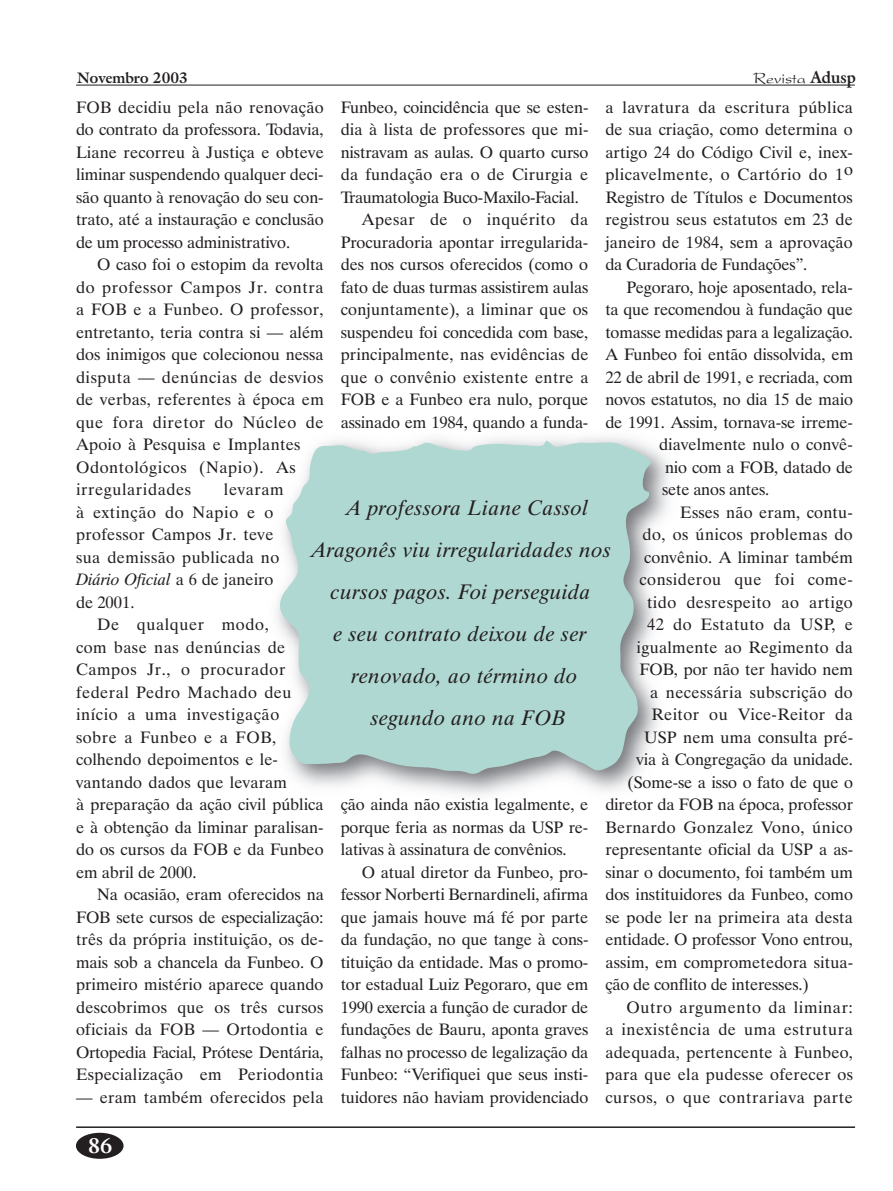
<style>
.page{position:relative;width:893px;height:1191px;background:#fff}
.page>*{position:absolute;margin:0;border:0;box-sizing:border-box;transform-origin:0 0}
.t1{font:italic 21px "Dutch 801 BT";letter-spacing:.03em;color:#231f20}
.t2{font:700 21px "Galliard IT Cby BT";color:#fff}
.t3{font:16.5px/22.5px "Dutch 801 BT";color:#231f20;text-align:justify}
.t4{font:16.5px/22.5px "Dutch 801 BT";letter-spacing:.02em;color:#231f20}
.t5{font:16.5px/22.5px "Dutch 801 BT";letter-spacing:.025em;color:#231f20}
.t6{font:16.5px "Dutch 801 BT";letter-spacing:.035em;color:#231f20}
.t7{font:16.5px "Dutch 801 BT";letter-spacing:-.02em;color:#231f20}
.t8{font:16.5px "President";color:#231f20}
.t9{font:700 15px "Galliard IT Cby BT";color:#231f20}
.s1{font-family:"Galliard IT Cby BT";font-weight:700}
.s2{font-style:italic}
</style>
<div class="page">
<hr style="left:76px;top:1126px;width:779px;height:2px;background:#231f20">
<div style="left:76px;top:1132px;width:48px;height:26px;background:#231f20;border-radius:50%"></div>
<hr style="left:76px;top:85px;width:779px;height:1px;background:#231f20">
<svg style="left:279px;top:440px;width:378px;height:334px;background:#b6d7d3"></svg>
<p class="t9" style="left:77px;top:68px;width:112px">Novembro 2003</p>
<p class="t8" style="left:754px;top:69px;width:104px">Revista <span class="s1">Adusp</span></p>
<p class="t3" style="left:76px;top:95px;width:249px">FOB decidiu pela não renovação do contrato da professora. Todavia, Liane recorreu à Justiça e obteve liminar suspendendo qualquer deci&shy;são quanto à renovação do seu con&shy;trato, até a instauração e conclusão de um processo administrativo.</p>
<p class="t4" style="left:76px;top:253px;width:249px;text-indent:21px">O caso foi o estopim da revolta do professor Campos Jr. contra a FOB e a Funbeo. O professor, entretanto, teria contra si — além dos inimigos que colecionou nessa disputa — denúncias de desvios de verbas, referentes à época em que fora diretor do Núcleo de<br>Apoio à Pesquisa e Implantes<br>Odontológicos (Napio). As irregularidades</p>
<p class="t3" style="left:341px;top:95px;width:249px">Funbeo, coincidência que se esten-</p>
<p class="t3" style="left:341px;top:118px;width:249px">dia à lista de professores que mi-</p>
<p class="t3" style="left:341px;top:140px;width:249px">nistravam as aulas. O quarto curso</p>
<p class="t3" style="left:341px;top:163px;width:249px">da fundação era o de Cirurgia e</p>
<p class="t7" style="left:341px;top:187px;width:240px">Traumatologia Buco-Maxilo-Facial.</p>
<p class="t5" style="left:362px;top:208px;width:228px">Apesar de o inquérito da</p>
<p class="t3" style="left:341px;top:230px;width:249px">Procuradoria apontar irregularida-</p>
<p class="t3" style="left:341px;top:253px;width:249px">des nos cursos oferecidos (como o</p>
<p class="t3" style="left:341px;top:275px;width:249px">fato de duas turmas assistirem aulas</p>
<p class="t3" style="left:341px;top:298px;width:249px">conjuntamente), a liminar que os</p>
<p class="t3" style="left:341px;top:320px;width:249px">suspendeu foi concedida com base,</p>
<p class="t3" style="left:341px;top:343px;width:249px">principalmente, nas evidências de</p>
<p class="t4" style="left:341px;top:365px;width:249px">que o convênio existente entre a</p>
<p class="t3" style="left:341px;top:388px;width:249px">FOB e a Funbeo era nulo, porque</p>
<p class="t3" style="left:341px;top:410px;width:249px">assinado em 1984, quando a funda-</p>
<p class="t3" style="left:605px;top:95px;width:249px">a lavratura da escritura pública de sua criação, como determina o artigo 24 do Código Civil e, inex&shy;plicavelmente, o Cartório do 1o Registro de Títulos e Documentos registrou seus estatutos em 23 de janeiro de 1984, sem a aprovação da Curadoria de Fundações”.</p>
<p class="t3" style="left:627px;top:275px;width:228px">Pegoraro, hoje aposentado, rela-</p>
<p class="t3" style="left:605px;top:298px;width:249px">ta que recomendou à fundação que</p>
<p class="t3" style="left:605px;top:320px;width:249px">tomasse medidas para a legalização.</p>
<p class="t3" style="left:605px;top:343px;width:249px">A Funbeo foi então dissolvida, em</p>
<p class="t3" style="left:605px;top:365px;width:249px">22 de abril de 1991, e recriada, com</p>
<p class="t3" style="left:605px;top:388px;width:249px">novos estatutos, no dia 15 de maio</p>
<p class="t3" style="left:605px;top:410px;width:249px">de 1991. Assim, tornava-se irreme-</p>
<p class="t3" style="left:659px;top:433px;width:195px">diavelmente nulo o convê-</p>
<p class="t3" style="left:665px;top:455px;width:189px">nio com a FOB, datado de</p>
<p class="t3" style="left:662px;top:478px;width:109px">sete anos antes.</p>
<p class="t3" style="left:680px;top:500px;width:174px">Esses não eram, contu-</p>
<p class="t5" style="left:643px;top:523px;width:212px">do, os únicos problemas do</p>
<p class="t3" style="left:644px;top:545px;width:210px">convênio. A liminar também</p>
<p class="t5" style="left:640px;top:568px;width:215px">considerou que foi come-</p>
<p class="t5" style="left:647px;top:590px;width:207px">tido desrespeito ao artigo</p>
<p class="t5" style="left:647px;top:613px;width:207px">42 do Estatuto da USP, e</p>
<p class="t3" style="left:637px;top:635px;width:218px">igualmente ao Regimento da</p>
<p class="t3" style="left:640px;top:658px;width:215px">FOB, por não ter havido nem</p>
<p class="t5" style="left:650px;top:680px;width:204px">a necessária subscrição do</p>
<p class="t5" style="left:652px;top:703px;width:203px">Reitor ou Vice-Reitor da</p>
<p class="t3" style="left:644px;top:725px;width:211px">USP nem uma consulta pré-</p>
<p class="t3" style="left:637px;top:748px;width:218px">via à Congregação da unidade.</p>
<p class="t3" style="left:628px;top:770px;width:227px">(Some-se a isso o fato de que o</p>
<p class="t3" style="left:605px;top:793px;width:249px">diretor da FOB na época, professor</p>
<p class="t5" style="left:605px;top:815px;width:249px">Bernardo Gonzalez Vono, único</p>
<p class="t3" style="left:605px;top:838px;width:249px">representante oficial da USP a as-</p>
<p class="t3" style="left:605px;top:860px;width:249px">sinar o documento, foi também um</p>
<p class="t3" style="left:605px;top:883px;width:249px">dos instituidores da Funbeo, como</p>
<p class="t3" style="left:605px;top:905px;width:249px">se pode ler na primeira ata desta</p>
<p class="t3" style="left:605px;top:928px;width:249px">entidade. O professor Vono entrou,</p>
<p class="t3" style="left:605px;top:950px;width:249px">assim, em comprometedora situa-</p>
<p class="t3" style="left:605px;top:973px;width:205px">ção de conflito de interesses.)</p>
<p class="t6" style="left:627px;top:997px;width:228px">Outro argumento da liminar:</p>
<p class="t6" style="left:605px;top:1019px;width:249px">a inexistência de uma estrutura</p>
<p class="t3" style="left:605px;top:1040px;width:249px">adequada, pertencente à Funbeo,</p>
<p class="t3" style="left:605px;top:1063px;width:249px">para que ela pudesse oferecer os</p>
<p class="t6" style="left:605px;top:1087px;width:249px">cursos, o que contrariava parte</p>
<p class="t5" style="left:76px;top:478px;width:209px;text-indent:148px">levaram à extinção do Napio e o professor Campos Jr. teve sua demissão publicada no<br><span class="s2">Diário Oficial</span> a 6 de janeiro de 2001.</p>
<p class="t3" style="left:76px;top:613px;width:249px;text-align:left;text-indent:21px">De qualquer modo,<br>com base nas denúncias de<br>Campos Jr., o procurador federal Pedro Machado deu início a uma investigação sobre a Funbeo e a FOB, colhendo depoimentos e le&shy;vantando dados que levaram<br>à preparação da ação civil pública e à obtenção da liminar paralisan&shy;do os cursos da FOB e da Funbeo em abril de 2000.</p>
<p class="t3" style="left:76px;top:883px;width:249px;text-indent:21px">Na ocasião, eram oferecidos na FOB sete cursos de especialização: três da própria instituição, os de&shy;mais sob a chancela da Funbeo. O primeiro mistério aparece quando descobrimos que os três cursos oficiais da FOB — Ortodontia e Ortopedia Facial, Prótese Dentária, Especialização em Periodontia</p>
<p class="t3" style="left:76px;top:1085px;width:249px">— eram também oferecidos pela</p>
<p class="t1" style="left:347px;top:494px;width:243px">A professora Liane Cassol</p>
<p class="t1" style="left:312px;top:536px;width:300px">Aragonês viu irregularidades nos</p>
<p class="t1" style="left:331px;top:578px;width:262px">cursos pagos. Foi perseguida</p>
<p class="t1" style="left:334px;top:620px;width:254px">e seu contrato deixou de ser</p>
<p class="t1" style="left:352px;top:662px;width:227px">renovado, ao término do</p>
<p class="t1" style="left:371px;top:704px;width:196px">segundo ano na FOB</p>
<p class="t3" style="left:341px;top:793px;width:249px">ção ainda não existia legalmente, e porque feria as normas da USP re&shy;lativas à assinatura de convênios.</p>
<p class="t3" style="left:341px;top:860px;width:249px;text-indent:21px">O atual diretor da Funbeo, pro&shy;fessor Norberti Bernardineli, afirma que jamais houve má fé por parte da fundação, no que tange à cons&shy;tituição da entidade. Mas o promo&shy;tor estadual Luiz Pegoraro, que em 1990 exercia a função de curador de fundações de Bauru, aponta graves falhas no processo de legalização da Funbeo: “Verifiquei que seus insti&shy;tuidores não haviam providenciado</p>
<p class="t2" style="left:88px;top:1131px;width:26px">86</p>
</div>
